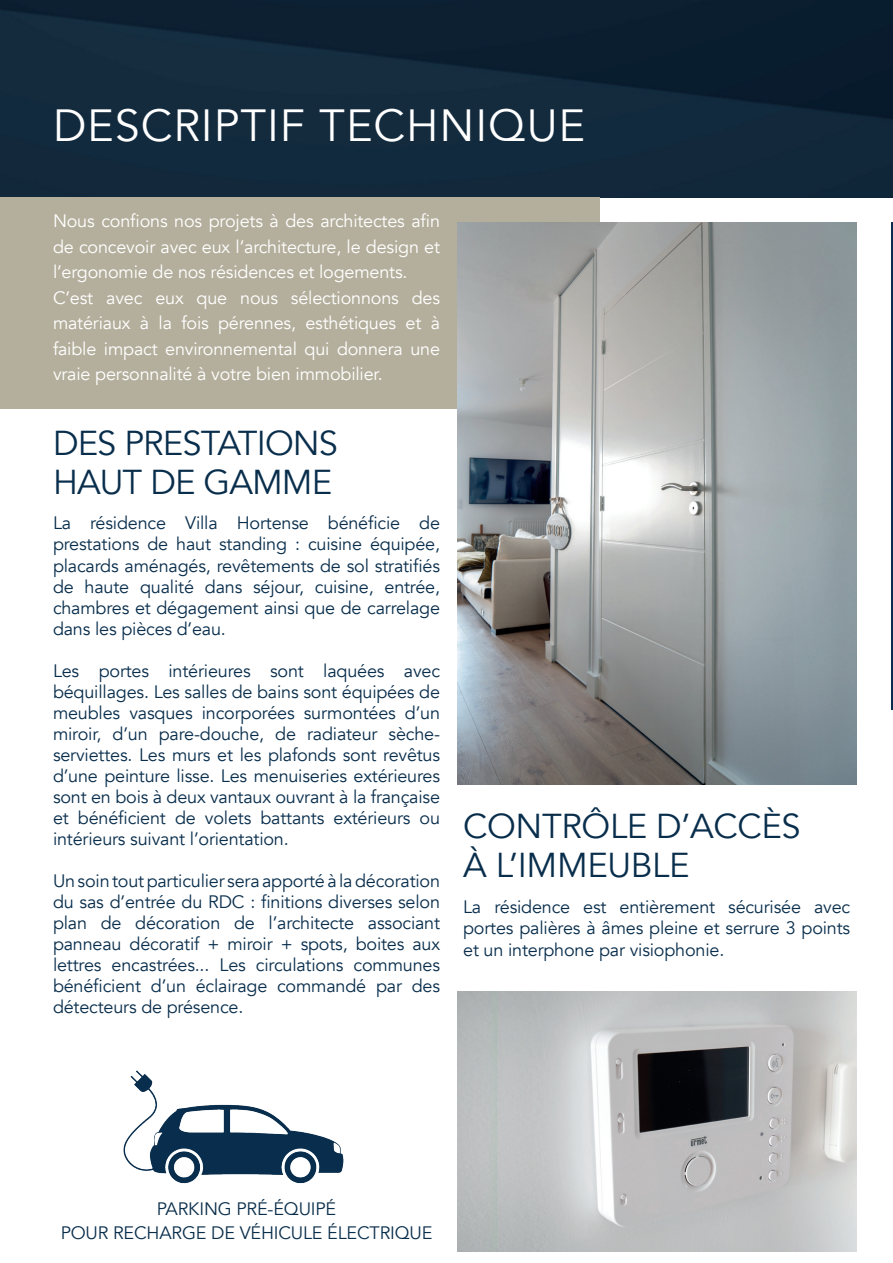
<style>
.page{position:relative;width:893px;height:1263px;background:#fff}
.page>*{position:absolute;margin:0;border:0;box-sizing:border-box;transform-origin:0 0}
.t1{font:45px "Avenir";letter-spacing:.02em;color:#fff}
.t2{font:34.5px/39px "Avenir";letter-spacing:-.025em;color:#092e4c}
.t3{font:18px/21px "Avenir";letter-spacing:-.01em;color:#092e4c;text-align:justify}
.t4{font:18px/25.5px "Avenir";letter-spacing:-.01em;color:#fff}
.t5{font:18px/24px "Avenir";letter-spacing:-.01em;color:#0a2f4c;text-align:center}
</style>
<div class="page">
<img style="left:0;top:0;width:893px;height:198px">
<hr style="left:891px;top:223px;width:2px;height:487px;background:#092e4d">
<div style="left:0;top:198px;width:600px;height:211px;background:#b4af9c"></div>
<img style="left:457px;top:223px;width:399px;height:561px">
<img style="left:457px;top:992px;width:399px;height:259px">
<img style="left:123px;top:1070px;width:221px;height:114px">
<h1 class="t1" style="left:53px;top:98px;width:534px">DESCRIPTIF TECHNIQUE</h1>
<p class="t4" style="left:53px;top:209px;width:389px">Nous confions nos projets à des architectes afin de concevoir avec eux l’architecture, le design et l’ergonomie de nos résidences et logements.<br>C’est avec eux que nous sélectionnons des matériaux à la fois pérennes, esthétiques et à faible impact environnemental qui donnera une vraie personnalité à votre bien immobilier.</p>
<h2 class="t2" style="left:53px;top:424px;width:287px">DES PRESTATIONS<br>HAUT DE GAMME</h2>
<p class="t3" style="left:53px;top:513px;width:389px">La résidence Villa Hortense bénéficie de prestations de haut standing : cuisine équipée, placards aménagés, revêtements de sol stratifiés de haute qualité dans séjour, cuisine, entrée, chambres et dégagement ainsi que de carrelage dans les pièces d’eau.</p>
<p class="t3" style="left:53px;top:660px;width:389px">Les portes intérieures sont laquées avec béquillages. Les salles de bains sont équipées de meubles vasques incorporées surmontées d’un miroir, d’un pare-douche, de radiateur sèche&shy;serviettes. Les murs et les plafonds sont revêtus d’une peinture lisse. Les menuiseries extérieures sont en bois à deux vantaux ouvrant à la française et bénéficient de volets battants extérieurs ou intérieurs suivant l’orientation.</p>
<p class="t3" style="left:53px;top:870px;width:389px">Un soin tout particulier sera apporté à la décoration du sas d’entrée du RDC : finitions diverses selon plan de décoration de l’architecte associant panneau décoratif + miroir + spots, boites aux lettres encastrées... Les circulations communes bénéficient d’un éclairage commandé par des détecteurs de présence.</p>
<h2 class="t2" style="left:463px;top:807px;width:339px">CONTRÔLE D’ACCÈS<br>À L’IMMEUBLE</h2>
<p class="t3" style="left:463px;top:897px;width:389px">La résidence est entièrement sécurisée avec portes palières à âmes pleine et serrure 3 points et un interphone par visiophonie.</p>
<p class="t5" style="left:61px;top:1197px;width:373px">PARKING PRÉ-ÉQUIPÉ<br>POUR RECHARGE DE VÉHICULE ÉLECTRIQUE</p>
</div>
